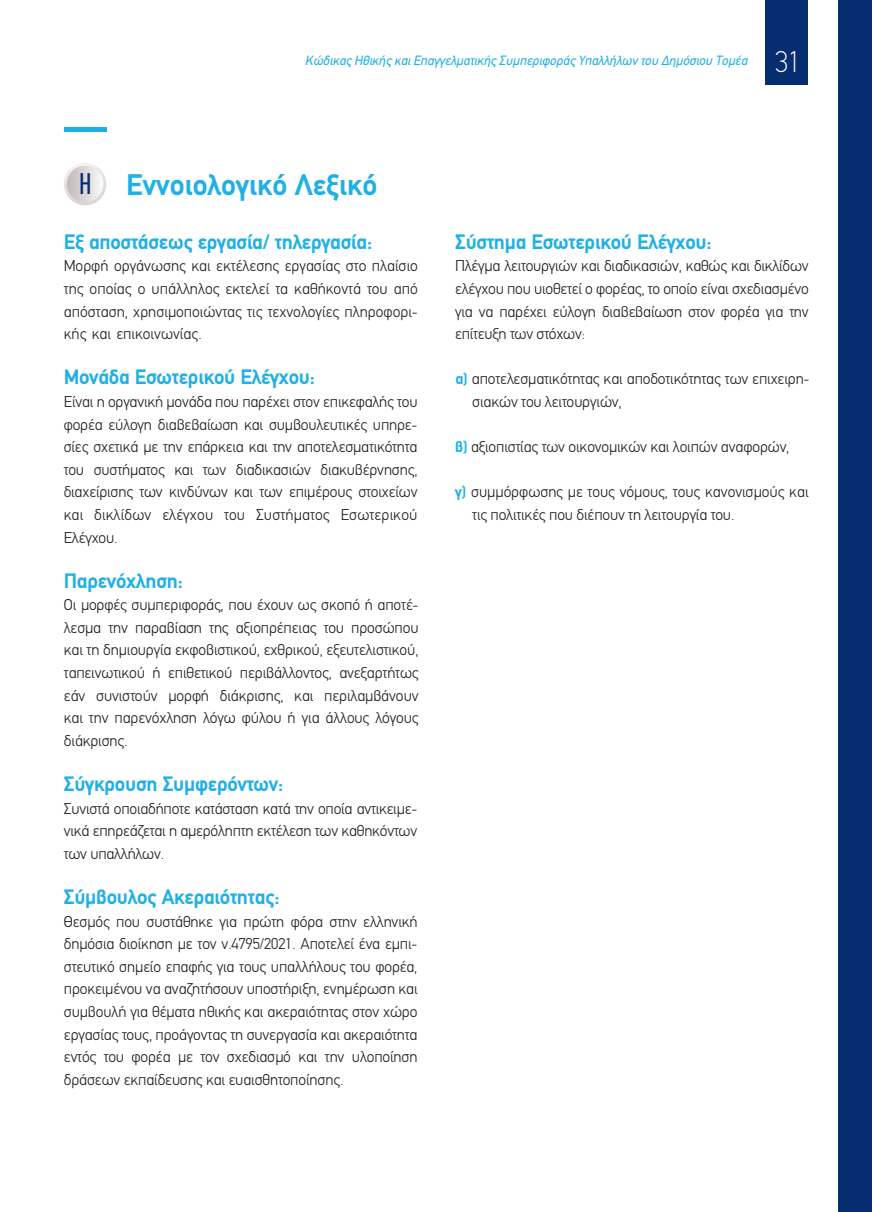
<style>
.page{position:relative;width:872px;height:1212px;background:#fff}
.page>*{position:absolute;margin:0;border:0;box-sizing:border-box;transform-origin:0 0}
.t1{font:700 30px "PF Din Text";color:#1fb0e6}
.t2{font:100 30px "PF Din Text";color:#fff}
.t3{font:700 21px "PF Din Text";letter-spacing:-.01em;color:#1fb0e6}
.t4{font:300 15.75px/22.6px "PF Din Text";letter-spacing:-.01em;color:#231f20;text-align:justify}
.t5{font:italic 13.5px "PF Din Text";color:#1fb0e6}
.s1{font-family:"PF Din Text Compressed";font-weight:400;color:#052d6f}
.s2{font-weight:700;color:#1fb0e6}
</style>
<div class="page">
<div style="left:838px;top:0;width:34px;height:1212px;background:#052d6f"></div>
<div style="left:765px;top:0;width:43px;height:85px;background:#052d6f"></div>
<hr style="left:64px;top:128px;width:42px;height:4px;background:#1fb0e6">
<svg style="left:64px;top:163px;width:42px;height:42px"></svg>
<div style="left:67px;top:166px;width:36px;height:36px;background:linear-gradient(to right,#c2b9b8,#f8f7f6);border-radius:18px"></div>
<p class="t5" style="left:305px;top:54px;width:444px">Κώδικας Ηθικής και Επαγγελματικής Συμπεριφοράς Υπαλλήλων του Δημόσιου Τομέα</p>
<h1 class="t2" style="left:775px;top:49px;width:27px">31</h1>
<h1 class="t1" style="left:79px;top:172px;width:300px"><span class="s1">Η</span> Εννοιολογικό Λεξικό</h1>
<h2 class="t3" style="left:64px;top:234px;width:310px">Εξ αποστάσεως εργασία/ τηλεργασία:</h2>
<p class="t4" style="left:64px;top:256px;width:355px">Μορφή οργάνωσης και εκτέλεσης εργασίας στο πλαίσιο της οποίας ο υπάλληλος εκτελεί τα καθήκοντά του από απόσταση, χρησιμοποιώντας τις τεχνολογίες πληροφορι&shy;κής και επικοινωνίας.</p>
<h2 class="t3" style="left:64px;top:369px;width:253px">Μονάδα Εσωτερικού Ελέγχου:</h2>
<p class="t4" style="left:64px;top:392px;width:355px">Είναι η οργανική μονάδα που παρέχει στον επικεφαλής του φορέα εύλογη διαβεβαίωση και συμβουλευτικές υπηρε&shy;σίες σχετικά με την επάρκεια και την αποτελεσματικότητα του συστήματος και των διαδικασιών διακυβέρνησης, διαχείρισης των κινδύνων και των επιμέρους στοιχείων και δικλίδων ελέγχου του Συστήματος Εσωτερικού Ελέγχου.</p>
<h2 class="t3" style="left:64px;top:572px;width:121px">Παρενόχληση:</h2>
<p class="t4" style="left:64px;top:595px;width:356px">Οι μορφές συμπεριφοράς, που έχουν ως σκοπό ή αποτέ&shy;λεσμα την παραβίαση της αξιοπρέπειας του προσώπου και τη δημιουργία εκφοβιστικού, εχθρικού, εξευτελιστικού, ταπεινωτικού ή επιθετικού περιβάλλοντος, ανεξαρτήτως εάν συνιστούν μορφή διάκρισης, και περιλαμβάνουν και την παρενόχληση λόγω φύλου ή για άλλους λόγους διάκρισης.</p>
<h2 class="t3" style="left:64px;top:775px;width:221px">Σύγκρουση Συμφερόντων:</h2>
<p class="t4" style="left:64px;top:798px;width:355px">Συνιστά οποιαδήποτε κατάσταση κατά την οποία αντικειμε&shy;νικά επηρεάζεται η αμερόληπτη εκτέλεση των καθηκόντων των υπαλλήλων.</p>
<h2 class="t3" style="left:64px;top:888px;width:217px">Σύμβουλος Ακεραιότητας:</h2>
<p class="t4" style="left:64px;top:911px;width:355px">Θεσμός που συστάθηκε για πρώτη φόρα στην ελληνική δημόσια διοίκηση με τον ν.4795/2021. Αποτελεί ένα εμπι&shy;στευτικό σημείο επαφής για τους υπαλλήλους του φορέα, προκειμένου να αναζητήσουν υποστήριξη, ενημέρωση και συμβουλή για θέματα ηθικής και ακεραιότητας στον χώρο εργασίας τους, προάγοντας τη συνεργασία και ακεραιότητα εντός του φορέα με τον σχεδιασμό και την υλοποίηση δράσεων εκπαίδευσης και ευαισθητοποίησης.</p>
<h2 class="t3" style="left:455px;top:234px;width:258px">Σύστημα Εσωτερικού Ελέγχου:</h2>
<p class="t4" style="left:455px;top:256px;width:355px">Πλέγμα λειτουργιών και διαδικασιών, καθώς και δικλίδων ελέγχου που υιοθετεί ο φορέας, το οποίο είναι σχεδιασμένο για να παρέχει εύλογη διαβεβαίωση στον φορέα για την επίτευξη των στόχων:</p>
<p class="t4" style="left:472px;top:369px;width:339px;text-indent:-17px"><span class="s2">α)</span> αποτελεσματικότητας και αποδοτικότητας των επιχειρη&shy;σιακών του λειτουργιών,</p>
<p class="t4" style="left:455px;top:437px;width:336px"><span class="s2">β)</span> αξιοπιστίας των οικονομικών και λοιπών αναφορών,</p>
<p class="t4" style="left:472px;top:482px;width:338px;text-indent:-17px"><span class="s2">γ)</span> συμμόρφωσης με τους νόμους, τους κανονισμούς και τις πολιτικές που διέπουν τη λειτουργία του.</p>
</div>
